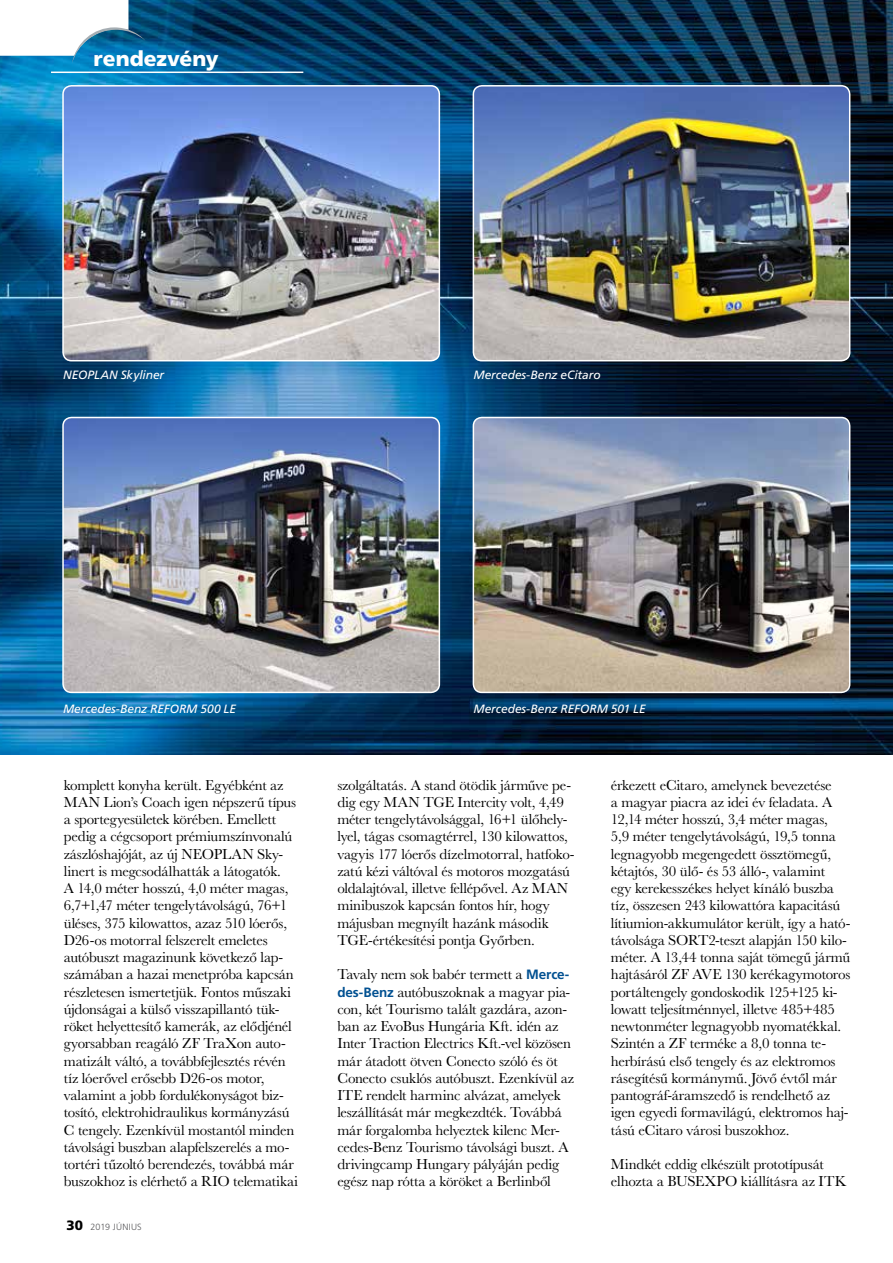
<style>
.page{position:relative;width:893px;height:1263px;background:#fff}
.page>*{position:absolute;margin:0;border:0;box-sizing:border-box;transform-origin:0 0}
.t1{font:900 21px "Frutiger HU";color:#fff}
.t2{font:15px/17.2px "Baskerville HU";letter-spacing:-.015em;color:#000}
.t3{font:12px "Frutiger H Italic";letter-spacing:-.005em;color:#fff}
.t4{font:300 9px "Frutiger HU";letter-spacing:.02em;color:#58585a}
.s1{font-family:"Frutiger H Bold";font-size:13.5px;color:#005091}
.s2{font-weight:900;font-size:13.5px;color:#000}
</style>
<div class="page">
<img style="left:0;top:0;width:893px;height:755px">
<svg style="left:0;top:0;width:146px;height:63px"></svg>
<hr style="left:51px;top:72px;width:252px;height:1px;background:#fff">
<img style="left:63px;top:417px;width:376px;height:275px">
<div style="left:62px;top:417px;width:378px;height:276px;border:2px solid #fff;border-radius:9px"></div>
<img style="left:473px;top:417px;width:377px;height:275px">
<div style="left:473px;top:417px;width:377px;height:276px;border:2px solid #fff;border-radius:9px"></div>
<img style="left:473px;top:86px;width:377px;height:275px">
<div style="left:473px;top:85px;width:377px;height:276px;border:2px solid #fff;border-radius:9px"></div>
<img style="left:63px;top:86px;width:376px;height:275px">
<div style="left:62px;top:85px;width:378px;height:276px;border:2px solid #fff;border-radius:9px"></div>
<h1 class="t1" style="left:94px;top:45px;width:127px">rendezvény</h1>
<p class="t3" style="left:63px;top:368px;width:103px">NEOPLAN Skyliner</p>
<p class="t3" style="left:473px;top:368px;width:129px">Mercedes-Benz eCitaro</p>
<p class="t3" style="left:63px;top:702px;width:175px">Mercedes-Benz REFORM 500 LE</p>
<p class="t3" style="left:473px;top:702px;width:174px">Mercedes-Benz REFORM 501 LE</p>
<p class="t2" style="left:64px;top:776px;width:236px">komplett konyha került. Egyébként az MAN Lion’s Coach igen népszerű típus a sportegyesületek körében. Emellett pedig a cégcsoport prémiumszínvonalú zászlóshajóját, az új NEOPLAN Sky&shy;linert is megcsodálhatták a látogatók.<br>A 14,0 méter hosszú, 4,0 méter magas, 6,7+1,47 méter tengelytávolságú, 76+1 üléses, 375 kilowattos, azaz 510 lóerős, D26-os motorral felszerelt emeletes autóbuszt magazinunk következő lap&shy;számában a hazai menetpróba kapcsán részletesen ismertetjük. Fontos műszaki újdonságai a külső visszapillantó tük&shy;röket helyettesítő kamerák, az elődjénél gyorsabban reagáló ZF TraXon auto&shy;matizált váltó, a továbbfejlesztés révén tíz lóerővel erősebb D26-os motor, valamint a jobb fordulékonyságot biz&shy;tosító, elektrohidraulikus kormányzású C tengely. Ezenkívül mostantól minden távolsági buszban alapfelszerelés a mo&shy;tortéri tűzoltó berendezés, továbbá már buszokhoz is elérhető a RIO telematikai</p>
<p class="t2" style="left:337px;top:776px;width:239px">szolgáltatás. A stand ötödik járműve pe&shy;dig egy MAN TGE Intercity volt, 4,49 méter tengelytávolsággal, 16+1 ülőhel - lyel, tágas csomagtérrel, 130 kilowattos, vagyis 177 lóerős dízelmotorral, hatfoko&shy;zatú kézi váltóval és motoros mozgatású oldalajtóval, illetve fellépővel. Az MAN minibuszok kapcsán fontos hír, hogy májusban megnyílt hazánk második TGE-értékesítési pontja Győrben.</p>
<p class="t2" style="left:337px;top:966px;width:238px">Tavaly nem sok babér termett a <span class="s1">Merce&shy;des-Benz</span> autóbuszoknak a magyar pia&shy;con, két Tourismo talált gazdára, azon&shy;ban az EvoBus Hungária Kft. idén az Inter Traction Electrics Kft.-vel közösen már átadott ötven Conecto szóló és öt Conecto csuklós autóbuszt. Ezenkívül az ITE rendelt harminc alvázat, amelyek leszállítását már megkezdték. Továbbá már forgalomba helyeztek kilenc Mer&shy;cedes-Benz Tourismo távolsági buszt. A drivingcamp Hungary pályáján pedig egész nap rótta a köröket a Berlinből</p>
<p class="t4" style="left:67px;top:1221px;width:77px"><span class="s2">30</span> 2019 JÚNIUS</p>
<p class="t2" style="left:611px;top:776px;width:241px">érkezett eCitaro, amelynek bevezetése<br>a magyar piacra az idei év feladata. A 12,14 méter hosszú, 3,4 méter magas,<br>5,9 méter tengelytávolságú, 19,5 tonna legnagyobb megengedett össztömegű, kétajtós, 30 ülő- és 53 álló-, valamint<br>egy kerekesszékes helyet kínáló buszba tíz, összesen 243 kilowattóra kapacitású lítiumion-akkumulátor került, így a ható&shy;távolsága SORT2-teszt alapján 150 kilo&shy;méter. A 13,44 tonna saját tömegű jármű hajtásáról ZF AVE 130 kerékagymotoros portáltengely gondoskodik 125+125 ki&shy;lowatt teljesítménnyel, illetve 485+485 newtonméter legnagyobb nyomatékkal.<br>Szintén a ZF terméke a 8,0 tonna te&shy;herbírású első tengely és az elektromos rásegítésű kormánymű. Jövő évtől már pantográf-áramszedő is rendelhető az igen egyedi formavilágú, elektromos haj&shy;tású eCitaro városi buszokhoz.</p>
<p class="t2" style="left:611px;top:1155px;width:237px">Mindkét eddig elkészült prototípusát elhozta a BUSEXPO kiállításra az ITK</p>
</div>
